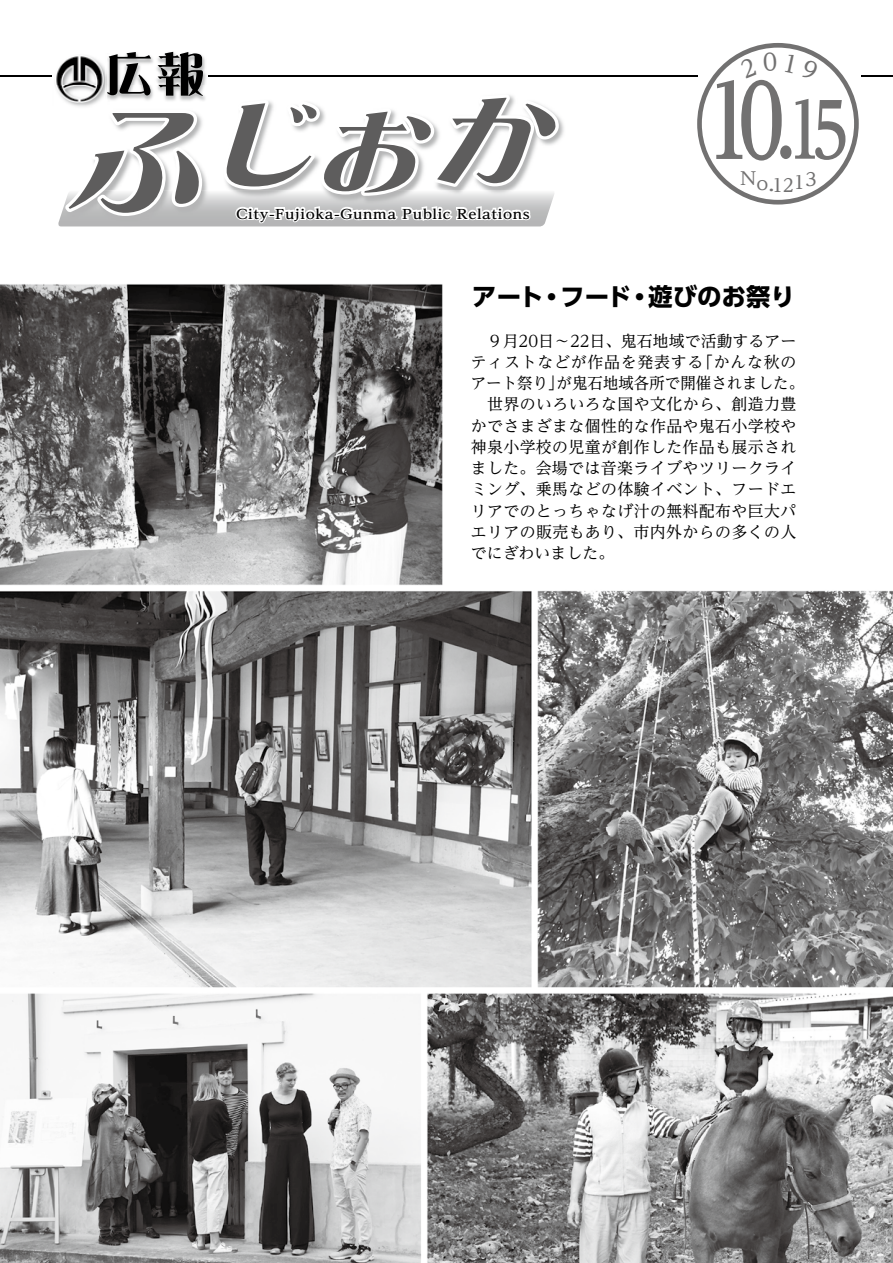
<style>
.page{position:relative;width:893px;height:1263px;background:#fff}
.page>*{position:absolute;margin:0;border:0;box-sizing:border-box;transform-origin:0 0}
.t1{font:700 100.95px "UD Reimin Pr 6";color:#727171;scale:.75 1}
.t2{font:700 24.45px "UD Shin Go Pr 6";color:#000}
.t3{font:500 18px "UD Reimin Pr 6";color:#727171;scale:1.2 1}
.t4{font:500 18px "UD Reimin Pr 6";color:#727171;scale:1.05 1}
.t5{font:15.9px/21.3px "UD Reimin Pr 6";letter-spacing:.02em;color:#000}
.t6{font:15.9px/21.3px "UD Reimin Pr 6";color:#000;text-align:right}
.t7{font:700 13.05px "UD Reimin Pr 6";letter-spacing:.04em;color:#000;scale:1.11 1}
.s1{font-size:85.05px}
.s2{font-size:76.5px}
</style>
<div class="page">
<hr style="left:0;top:75px;width:51px;height:2px;background:#000">
<hr style="left:208px;top:75px;width:489px;height:2px;background:#000">
<hr style="left:861px;top:75px;width:32px;height:2px;background:#000">
<img style="left:60px;top:117px;width:504px;height:110px">
<img style="left:58px;top:190px;width:498px;height:36px">
<svg style="left:65px;top:95px;width:494px;height:121px"></svg>
<svg style="left:69px;top:98px;width:487px;height:115px"></svg>
<svg style="left:234px;top:199px;width:298px;height:26px"></svg>
<img style="left:65px;top:104px;width:45px;height:5px">
<img style="left:56px;top:56px;width:50px;height:50px">
<img style="left:172px;top:51px;width:34px;height:53px">
<svg style="left:105px;top:52px;width:98px;height:52px"></svg>
<img style="left:0;top:284px;width:893px;height:979px">
<svg style="left:697px;top:43px;width:162px;height:162px"></svg>
<p class="t7" style="left:236px;top:203px;width:146px">City-Fujioka-Gunma</p>
<p class="t7" style="left:402px;top:203px;width:45px">Public</p>
<p class="t7" style="left:457px;top:203px;width:67px">Relations</p>
<h1 class="t1" style="left:706px;top:38px;width:191px">10<span class="s1">.</span><span class="s2">15</span></h1>
<p class="t3" style="left:768px;top:169px;width:42px">.1213</p>
<p class="t4" style="left:740px;top:166px;width:28px">No</p>
<h2 class="t2" style="left:472px;top:277px;width:324px">アート・フード・遊びのお祭り</h2>
<p class="t6" style="left:471px;top:329px;width:327px">　９月20日～22日、鬼石地域で活動するアー「かんな秋の</p>
<p class="t6" style="left:557px;top:351px;width:249px;text-align:left;text-indent:-86px">ティストなどが作品を発表する<br>が鬼石地域各所で開催されました。</p>
<p class="t5" style="left:471px;top:372px;width:327px">アート祭り」<br>　世界のいろいろな国や文化から、創造力豊かでさまざまな個性的な作品や鬼石小学校や神泉小学校の児童が創作した作品も展示されました。会場では音楽ライブやツリークライミング、乗馬などの体験イベント、フードエリアでのとっちゃなげ汁の無料配布や巨大パエリアの販売もあり、市内外からの多くの人でにぎわいました。</p>
</div>
